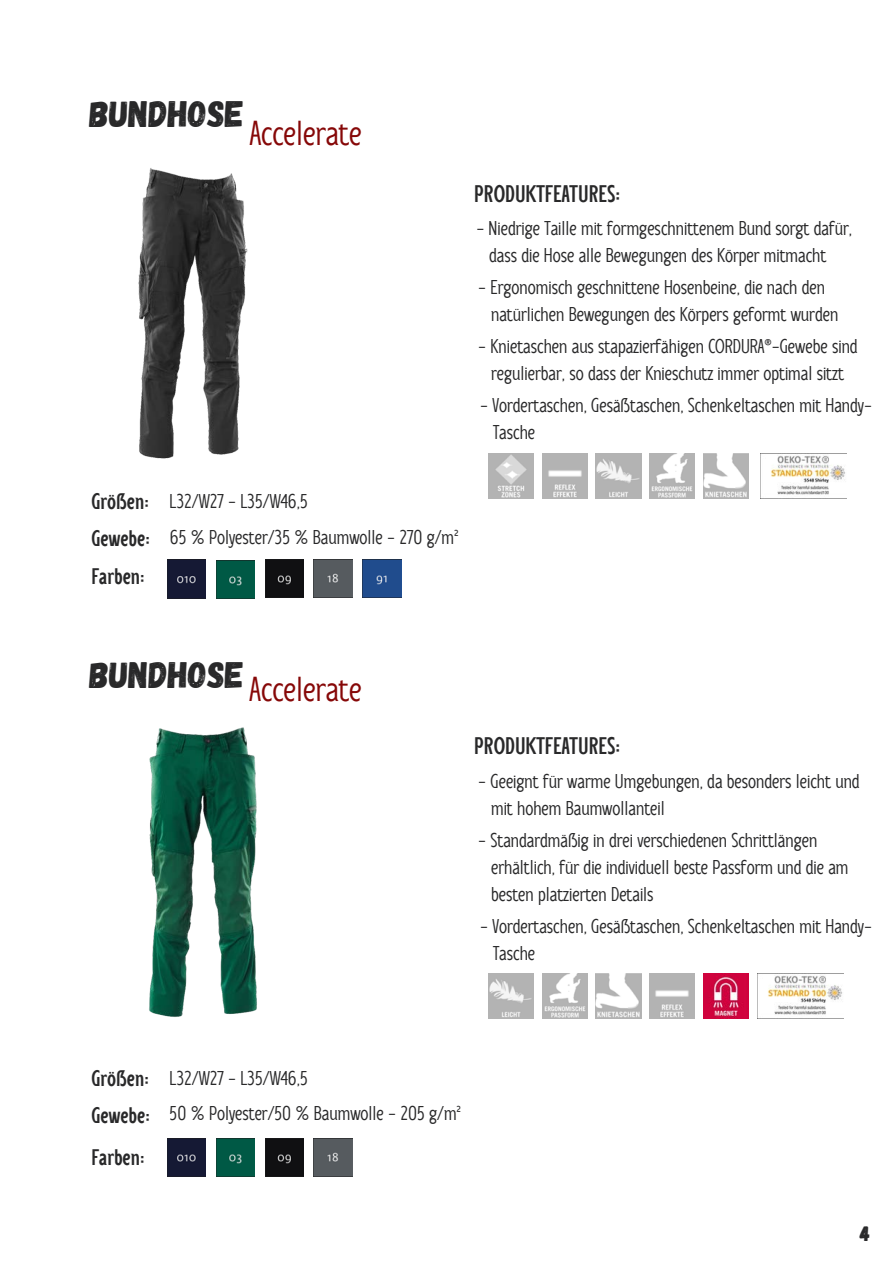
<style>
.page{position:relative;width:894px;height:1264px;background:#fff}
.page>*{position:absolute;margin:0;border:0;box-sizing:border-box;transform-origin:0 0}
.t1{font:36.75px "Gagalin";color:#29292a}
.t2{font:34.65px "Anicon Sans";color:#860808}
.t3{font:700 24px "Anicon Sans";color:#29292a}
.t4{font:700 22.5px "Anicon Sans";color:#29292a}
.t5{font:21px "Gagalin";color:#29292a}
.t6{font:19.95px "Anicon Sans";color:#29292a}
</style>
<div class="page">
<img style="left:542px;top:453px;width:45px;height:45px">
<img style="left:595px;top:453px;width:46px;height:45px">
<img style="left:488px;top:453px;width:45px;height:45px">
<img style="left:760px;top:453px;width:86px;height:45px">
<img style="left:757px;top:973px;width:85px;height:45px">
<img style="left:138px;top:168px;width:110px;height:291px">
<img style="left:149px;top:727px;width:108px;height:290px">
<img style="left:216px;top:560px;width:38px;height:38px">
<img style="left:265px;top:559px;width:38px;height:38px">
<img style="left:314px;top:559px;width:38px;height:38px">
<img style="left:363px;top:559px;width:38px;height:38px">
<img style="left:167px;top:560px;width:39px;height:38px">
<img style="left:649px;top:453px;width:45px;height:45px">
<img style="left:703px;top:453px;width:45px;height:45px">
<img style="left:488px;top:973px;width:45px;height:45px">
<img style="left:542px;top:973px;width:45px;height:45px">
<img style="left:595px;top:973px;width:46px;height:45px">
<img style="left:649px;top:973px;width:45px;height:45px">
<img style="left:703px;top:973px;width:45px;height:45px">
<img style="left:167px;top:1138px;width:39px;height:38px">
<img style="left:216px;top:1138px;width:38px;height:38px">
<img style="left:265px;top:1138px;width:38px;height:38px">
<img style="left:314px;top:1138px;width:38px;height:38px">
<p class="t1" style="left:89px;top:90px;width:156px">BUNDHOSE</p>
<p class="t2" style="left:249px;top:114px;width:114px">Accelerate</p>
<p class="t3" style="left:474px;top:181px;width:147px">PRODUKTFEATURES:</p>
<p class="t6" style="left:476px;top:217px;width:377px">- Niedrige Taille mit formgeschnittenem Bund sorgt dafür,</p>
<p class="t6" style="left:489px;top:244px;width:338px">dass die Hose alle Bewegungen des Körper mitmacht</p>
<p class="t6" style="left:478px;top:276px;width:348px">- Ergonomisch geschnittene Hosenbeine, die nach den</p>
<p class="t6" style="left:491px;top:303px;width:348px">natürlichen Bewegungen des Körpers geformt wurden</p>
<p class="t6" style="left:478px;top:335px;width:381px">- Knietaschen aus stapazierfähigen CORDURA®-Gewebe sind</p>
<p class="t6" style="left:491px;top:362px;width:354px">regulierbar, so dass der Knieschutz immer optimal sitzt</p>
<p class="t6" style="left:480px;top:394px;width:393px">- Vordertaschen, Gesäßtaschen, Schenkeltaschen mit Handy-</p>
<p class="t6" style="left:493px;top:421px;width:44px">Tasche</p>
<p class="t4" style="left:91px;top:489px;width:59px">Größen:</p>
<p class="t4" style="left:91px;top:526px;width:60px">Gewebe:</p>
<p class="t6" style="left:170px;top:526px;width:290px">65 % Polyester/35 % Baumwolle - 270 g/m²</p>
<p class="t4" style="left:91px;top:563px;width:55px">Farben:</p>
<p class="t6" style="left:169px;top:490px;width:140px">L32/W27 - L35/W46,5</p>
<p class="t1" style="left:89px;top:650px;width:156px">BUNDHOSE</p>
<p class="t2" style="left:249px;top:669px;width:114px">Accelerate</p>
<p class="t3" style="left:474px;top:732px;width:147px">PRODUKTFEATURES:</p>
<p class="t6" style="left:478px;top:769px;width:383px">- Geeignt für warme Umgebungen, da besonders leicht und</p>
<p class="t6" style="left:491px;top:796px;width:175px">mit hohem Baumwollanteil</p>
<p class="t6" style="left:478px;top:828px;width:340px">- Standardmäßig in drei verschiedenen Schrittlängen</p>
<p class="t6" style="left:491px;top:855px;width:359px">erhältlich, für die individuell beste Passform und die am</p>
<p class="t6" style="left:491px;top:882px;width:164px">besten platzierten Details</p>
<p class="t6" style="left:480px;top:914px;width:393px">- Vordertaschen, Gesäßtaschen, Schenkeltaschen mit Handy-</p>
<p class="t6" style="left:493px;top:941px;width:44px">Tasche</p>
<p class="t4" style="left:91px;top:1065px;width:59px">Größen:</p>
<p class="t4" style="left:91px;top:1102px;width:60px">Gewebe:</p>
<p class="t6" style="left:169px;top:1101px;width:293px">50 % Polyester/50 % Baumwolle - 205 g/m²</p>
<p class="t4" style="left:91px;top:1145px;width:55px">Farben:</p>
<p class="t6" style="left:169px;top:1066px;width:140px">L32/W27 - L35/W46,5</p>
<p class="t5" style="left:859px;top:1219px;width:12px">4</p>
</div>
